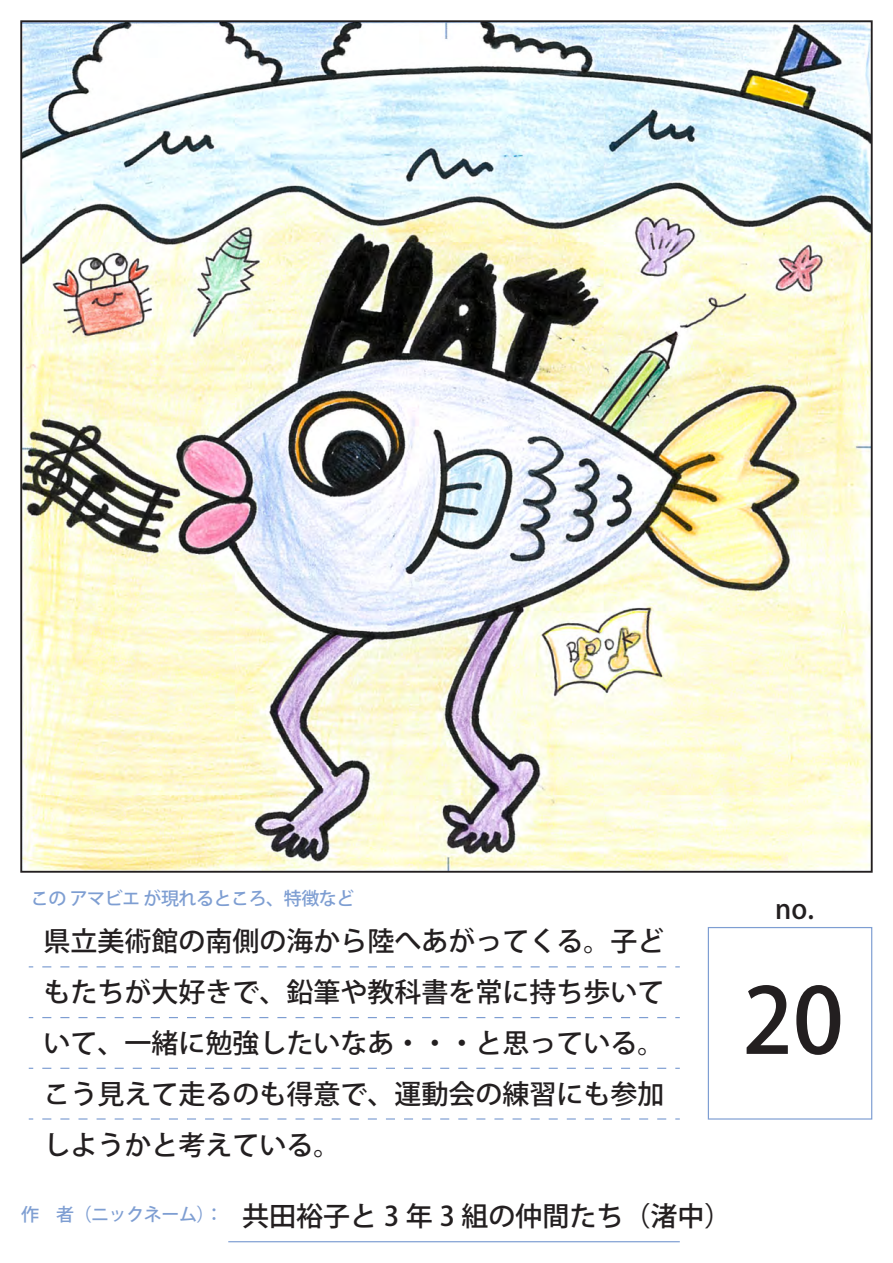
<style>
.page{position:relative;width:893px;height:1263px;background:#fff}
.page>*{position:absolute;margin:0;border:0;box-sizing:border-box;transform-origin:0 0}
.t1{font:500 90px "Koz Go Pr 6 N";color:#231f20}
.t2{font:500 27px/51px "Koz Go Pr 6 N";color:#231f20;text-align:justify}
.t3{font:500 18px "Koz Go Pr 6 N";letter-spacing:-.025em;color:#7e9ed2}
</style>
<div class="page">
<img style="left:23px;top:23px;width:847px;height:847px">
<svg style="left:29px;top:1017px;width:637px;height:1px"></svg>
<svg style="left:29px;top:1068px;width:637px;height:1px"></svg>
<svg style="left:29px;top:1118px;width:637px;height:1px"></svg>
<svg style="left:29px;top:966px;width:637px;height:1px"></svg>
<hr style="left:228px;top:1241px;width:452px;height:1px;background:#7e9ed2">
<div style="left:708px;top:927px;width:164px;height:192px;border:1px solid #7e9ed2"></div>
<p class="t3" style="left:31px;top:888px;width:325px">この アマビエ が現れるところ、特徴など</p>
<p class="t2" style="left:43px;top:916px;width:622px">県立美術館の南側の海から陸へあがってくる。子どもたちが大好きで、鉛筆や教科書を常に持ち歩いていて、一緒に勉強したいなあ・・・と思っている。こう見えて走るのも得意で、運動会の練習にも参加しようかと考えている。</p>
<p class="t2" style="left:21px;top:1191px;width:712px"><sup>作　者（ニックネーム）：</sup> 共田裕子と 3 年 3 組の仲間たち（渚中）</p>
<p class="t2" style="left:775px;top:884px;width:40px">no.</p>
<h1 class="t1" style="left:742px;top:970px;width:103px">20</h1>
</div>
